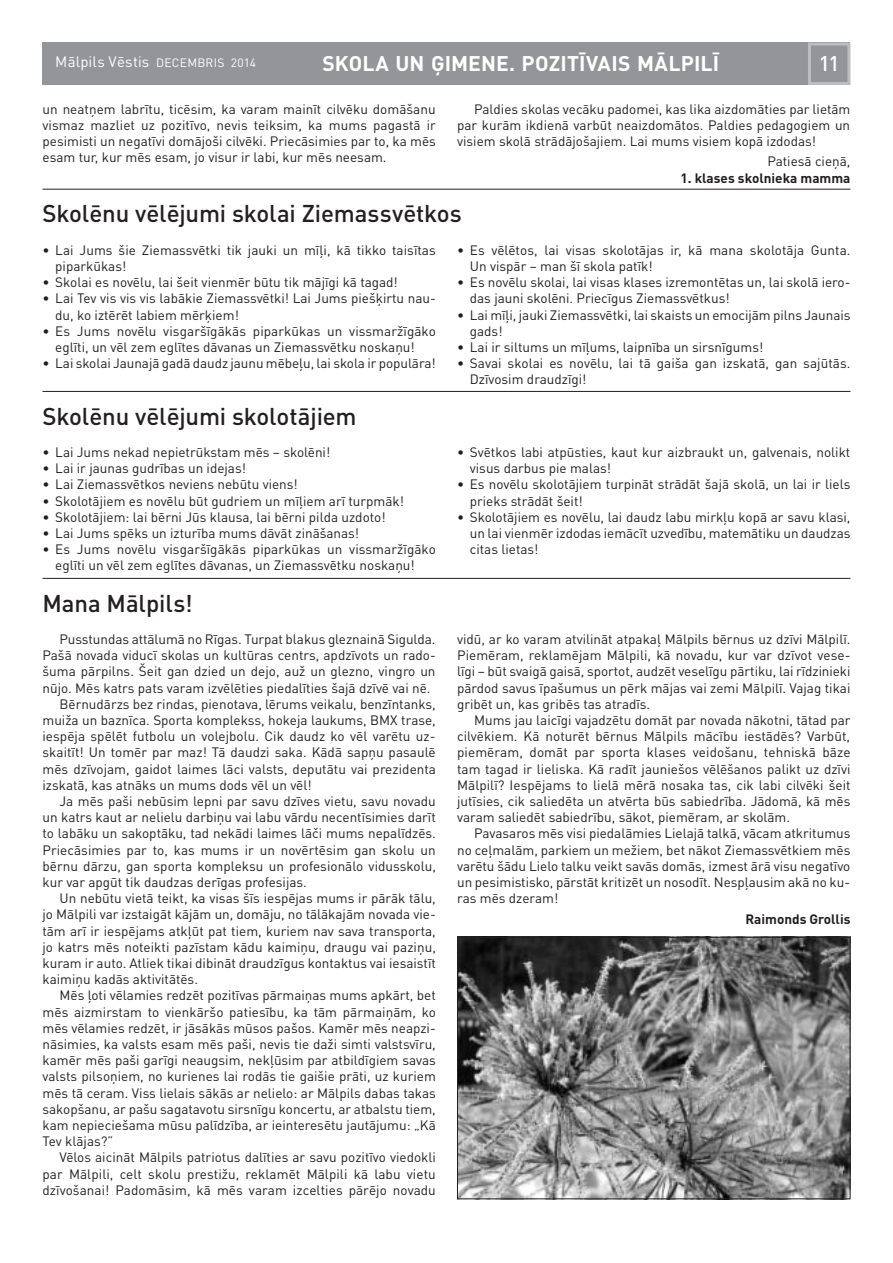
<style>
.page{position:relative;width:893px;height:1263px;background:#fff}
.page>*{position:absolute;margin:0;border:0;box-sizing:border-box;transform-origin:0 0}
.t1{font:500 24px "DIN Pro";letter-spacing:-.005em;color:#231f20}
.t2{font:700 21px "DIN Pro";letter-spacing:.01em;color:#fff}
.t3{font:500 21px "DIN Pro";color:#fff}
.t4{font:15px "DIN Pro";letter-spacing:.01em;color:#fff}
.t5{font:13.5px/16.2px "DIN Pro";color:#231f20}
.t6{font:700 13.5px "DIN Pro";color:#231f20}
.t7{font:12px "DIN Pro";color:#fff}
.s1{font-size:12px}
</style>
<div class="page">
<div style="left:43px;top:43px;width:807px;height:42px;background:#939598"></div>
<div style="left:808px;top:43px;width:42px;height:42px;border:3px solid #bcbdc0"></div>
<hr style="left:43px;top:189px;width:807px;height:1px;background:#231f20">
<hr style="left:43px;top:391px;width:807px;height:1px;background:#231f20">
<hr style="left:43px;top:578px;width:807px;height:1px;background:#231f20">
<img style="left:459px;top:939px;width:389px;height:258px">
<div style="left:457px;top:937px;width:393px;height:262px;border:1px solid #231f20"></div>
<p class="t4" style="left:55px;top:51px;width:133px">Mālpils Vēstis <span class="s1">decembris</span></p>
<p class="t7" style="left:231px;top:54px;width:27px">2014</p>
<h2 class="t2" style="left:323px;top:49px;width:398px">SKOLA UN ĢIMENE. POZITĪVAIS MĀLPILĪ</h2>
<h2 class="t3" style="left:819px;top:49px;width:22px">11</h2>
<p class="t5" style="left:43px;top:100px;width:395px;text-align:justify">un neatņem labrītu, ticēsim, ka varam mainīt cilvēku domāšanu vismaz mazliet uz pozitīvo, nevis teiksim, ka mums pagastā ir pesimisti un negatīvi domājoši cilvēki. Priecāsimies par to, ka mēs esam tur, kur mēs esam, jo visur ir labi, kur mēs neesam.</p>
<p class="t5" style="left:457px;top:100px;width:395px;text-align:justify;text-indent:17px">Paldies skolas vecāku padomei, kas lika aizdomāties par lietām par kurām ikdienā varbūt neaizdomātos. Paldies pedagogiem un visiem skolā strādājošajiem. Lai mums visiem kopā izdodas!</p>
<p class="t5" style="left:767px;top:153px;width:85px">Patiesā cieņā,</p>
<p class="t6" style="left:680px;top:169px;width:172px">1. klases skolnieka mamma</p>
<h1 class="t1" style="left:43px;top:197px;width:421px">Skolēnu vēlējumi skolai Ziemassvētkos</h1>
<p class="t5" style="left:55px;top:241px;width:382px;text-indent:-13px">• Lai Jums šie Ziemassvētki tik jauki un mīļi, kā tikko taisītas piparkūkas!</p>
<p class="t5" style="left:43px;top:274px;width:357px">• Skolai es novēlu, lai šeit vienmēr būtu tik mājīgi kā tagad!</p>
<p class="t5" style="left:55px;top:290px;width:382px;text-indent:-13px">• Lai Tev vis vis vis labākie Ziemassvētki! Lai Jums piešķirtu nau&shy;du, ko iztērēt labiem mērķiem!</p>
<p class="t5" style="left:55px;top:322px;width:382px;text-indent:-13px">• Es Jums novēlu visgaršīgākās piparkūkas un vissmaržīgāko eglīti, un vēl zem eglītes dāvanas un Ziemassvētku noskaņu!</p>
<p class="t5" style="left:43px;top:355px;width:395px">• Lai skolai Jaunajā gadā daudz jaunu mēbeļu, lai skola ir populāra!</p>
<h1 class="t1" style="left:43px;top:400px;width:316px">Skolēnu vēlējumi skolotājiem</h1>
<p class="t5" style="left:43px;top:443px;width:289px">• Lai Jums nekad nepietrūkstam mēs – skolēni!</p>
<p class="t5" style="left:43px;top:460px;width:205px">• Lai ir jaunas gudrības un idejas!</p>
<p class="t5" style="left:43px;top:476px;width:257px">• Lai Ziemassvētkos neviens nebūtu viens!</p>
<p class="t5" style="left:43px;top:492px;width:363px">• Skolotājiem es novēlu būt gudriem un mīļiem arī turpmāk!</p>
<p class="t5" style="left:43px;top:508px;width:345px">• Skolotājiem: lai bērni Jūs klausa, lai bērni pilda uzdoto!</p>
<p class="t5" style="left:43px;top:524px;width:318px">• Lai Jums spēks un izturība mums dāvāt zināšanas!</p>
<p class="t5" style="left:55px;top:541px;width:382px;text-indent:-13px">• Es Jums novēlu visgaršīgākās piparkūkas un vissmaržīgāko eglīti un vēl zem eglītes dāvanas, un Ziemassvētku noskaņu!</p>
<h1 class="t1" style="left:43px;top:587px;width:152px">Mana Mālpils!</h1>
<p class="t5" style="left:60px;top:630px;width:377px">Pusstundas attālumā no Rīgas. Turpat blakus gleznainā Sigulda.</p>
<p class="t5" style="left:43px;top:647px;width:395px">Pašā novada viducī skolas un kultūras centrs, apdzīvots un rado-</p>
<p class="t5" style="left:43px;top:663px;width:395px">šuma pārpilns. Šeit gan dzied un dejo, auž un glezno, vingro un</p>
<p class="t5" style="left:43px;top:679px;width:390px">nūjo. Mēs katrs pats varam izvēlēties piedalīties šajā dzīvē vai nē.</p>
<p class="t5" style="left:60px;top:695px;width:378px">Bērnudārzs bez rindas, pienotava, lērums veikalu, benzīntanks,</p>
<p class="t5" style="left:43px;top:711px;width:395px">muiža un baznīca. Sporta komplekss, hokeja laukums, BMX trase,</p>
<p class="t5" style="left:43px;top:728px;width:395px">iespēja spēlēt futbolu un volejbolu. Cik daudz ko vēl varētu uz-</p>
<p class="t5" style="left:43px;top:744px;width:395px">skaitīt! Un tomēr par maz! Tā daudzi saka. Kādā sapņu pasaulē</p>
<p class="t5" style="left:43px;top:760px;width:395px">mēs dzīvojam, gaidot laimes lāci valsts, deputātu vai prezidenta</p>
<p class="t5" style="left:43px;top:776px;width:271px">izskatā, kas atnāks un mums dods vēl un vēl!</p>
<p class="t5" style="left:60px;top:792px;width:378px">Ja mēs paši nebūsim lepni par savu dzīves vietu, savu novadu</p>
<p class="t5" style="left:43px;top:809px;width:395px">un katrs kaut ar nelielu darbiņu vai labu vārdu necentīsimies darīt</p>
<p class="t5" style="left:43px;top:825px;width:395px">to labāku un sakoptāku, tad nekādi laimes lāči mums nepalīdzēs.</p>
<p class="t5" style="left:43px;top:841px;width:395px">Priecāsimies par to, kas mums ir un novērtēsim gan skolu un</p>
<p class="t5" style="left:43px;top:857px;width:395px">bērnu dārzu, gan sporta kompleksu un profesionālo vidusskolu,</p>
<p class="t5" style="left:43px;top:873px;width:266px">kur var apgūt tik daudzas derīgas profesijas.</p>
<p class="t5" style="left:60px;top:890px;width:378px">Un nebūtu vietā teikt, ka visas šīs iespējas mums ir pārāk tālu,</p>
<p class="t5" style="left:43px;top:906px;width:395px">jo Mālpili var izstaigāt kājām un, domāju, no tālākajām novada vie-</p>
<p class="t5" style="left:43px;top:922px;width:395px">tām arī ir iespējams atkļūt pat tiem, kuriem nav sava transporta,</p>
<p class="t5" style="left:43px;top:938px;width:395px">jo katrs mēs noteikti pazīstam kādu kaimiņu, draugu vai paziņu,</p>
<p class="t5" style="left:43px;top:954px;width:395px">kuram ir auto. Atliek tikai dibināt draudzīgus kontaktus vai iesaistīt</p>
<p class="t5" style="left:43px;top:971px;width:157px">kaimiņu kadās aktivitātēs.</p>
<p class="t5" style="left:60px;top:987px;width:378px">Mēs ļoti vēlamies redzēt pozitīvas pārmaiņas mums apkārt, bet</p>
<p class="t5" style="left:43px;top:1003px;width:395px">mēs aizmirstam to vienkāršo patiesību, ka tām pārmaiņām, ko</p>
<p class="t5" style="left:43px;top:1019px;width:395px">mēs vēlamies redzēt, ir jāsākās mūsos pašos. Kamēr mēs neapzi-</p>
<p class="t5" style="left:43px;top:1035px;width:395px">nāsimies, ka valsts esam mēs paši, nevis tie daži simti valstsvīru,</p>
<p class="t5" style="left:43px;top:1052px;width:395px">kamēr mēs paši garīgi neaugsim, nekļūsim par atbildīgiem savas</p>
<p class="t5" style="left:43px;top:1068px;width:395px">valsts pilsoņiem, no kurienes lai rodās tie gaišie prāti, uz kuriem</p>
<p class="t5" style="left:43px;top:1084px;width:395px">mēs tā ceram. Viss lielais sākās ar nelielo: ar Mālpils dabas takas</p>
<p class="t5" style="left:43px;top:1100px;width:395px">sakopšanu, ar pašu sagatavotu sirsnīgu koncertu, ar atbalstu tiem,</p>
<p class="t5" style="left:43px;top:1116px;width:395px">kam nepieciešama mūsu palīdzība, ar ieinteresētu jautājumu: „Kā</p>
<p class="t5" style="left:43px;top:1133px;width:72px">Tev klājas?”</p>
<p class="t5" style="left:60px;top:1149px;width:378px">Vēlos aicināt Mālpils patriotus dalīties ar savu pozitīvo viedokli</p>
<p class="t5" style="left:43px;top:1165px;width:395px">par Mālpili, celt skolu prestižu, reklamēt Mālpili kā labu vietu</p>
<p class="t5" style="left:43px;top:1181px;width:395px">dzīvošanai! Padomāsim, kā mēs varam izcelties pārējo novadu</p>
<p class="t5" style="left:470px;top:241px;width:382px;text-indent:-13px">• Es vēlētos, lai visas skolotājas ir, kā mana skolotāja Gunta.<br>Un vispār – man šī skola patīk!</p>
<p class="t5" style="left:470px;top:274px;width:382px;text-indent:-13px">• Es novēlu skolai, lai visas klases izremontētas un, lai skolā iero&shy;das jauni skolēni. Priecīgus Ziemassvētkus!</p>
<p class="t5" style="left:470px;top:306px;width:382px;text-indent:-13px">• Lai mīļi, jauki Ziemassvētki, lai skaists un emocijām pilns Jaunais gads!</p>
<p class="t5" style="left:457px;top:338px;width:308px">• Lai ir siltums un mīļums, laipnība un sirsnīgums!</p>
<p class="t5" style="left:470px;top:355px;width:382px;text-indent:-13px">• Savai skolai es novēlu, lai tā gaiša gan izskatā, gan sajūtās.<br>Dzīvosim draudzīgi!</p>
<p class="t5" style="left:470px;top:443px;width:382px;text-indent:-13px">• Svētkos labi atpūsties, kaut kur aizbraukt un, galvenais, nolikt visus darbus pie malas!</p>
<p class="t5" style="left:470px;top:476px;width:382px;text-indent:-13px">• Es novēlu skolotājiem turpināt strādāt šajā skolā, un lai ir liels prieks strādāt šeit!</p>
<p class="t5" style="left:470px;top:508px;width:382px;text-align:justify;text-indent:-13px">• Skolotājiem es novēlu, lai daudz labu mirkļu kopā ar savu klasi, un lai vienmēr izdodas iemācīt uzvedību, matemātiku un daudzas citas lietas!</p>
<p class="t5" style="left:457px;top:630px;width:395px;text-align:justify">vidū, ar ko varam atvilināt atpakaļ Mālpils bērnus uz dzīvi Mālpilī.<br>Piemēram, reklamējam Mālpili, kā novadu, kur var dzīvot vese&shy;līgi – būt svaigā gaisā, sportot, audzēt veselīgu pārtiku, lai rīdzinieki pārdod savus īpašumus un pērk mājas vai zemi Mālpilī. Vajag tikai gribēt un, kas gribēs tas atradīs.</p>
<p class="t5" style="left:457px;top:711px;width:395px;text-align:justify;text-indent:17px">Mums jau laicīgi vajadzētu domāt par novada nākotni, tātad par cilvēkiem. Kā noturēt bērnus Mālpils mācību iestādēs? Varbūt, piemēram, domāt par sporta klases veidošanu, tehniskā bāze tam tagad ir lieliska. Kā radīt jauniešos vēlēšanos palikt uz dzīvi Mālpilī? Iespējams to lielā mērā nosaka tas, cik labi cilvēki šeit jutīsies, cik saliedēta un atvērta būs sabiedrība. Jādomā, kā mēs varam saliedēt sabiedrību, sākot, piemēram, ar skolām.</p>
<p class="t5" style="left:457px;top:825px;width:395px;text-align:justify;text-indent:17px">Pavasaros mēs visi piedalāmies Lielajā talkā, vācam atkritumus no ceļmalām, parkiem un mežiem, bet nākot Ziemassvētkiem mēs varētu šādu Lielo talku veikt savās domās, izmest ārā visu negatīvo un pesimistisko, pārstāt kritizēt un nosodīt. Nespļausim akā no ku&shy;ras mēs dzeram!</p>
<p class="t6" style="left:745px;top:910px;width:107px">Raimonds Grollis</p>
</div>
